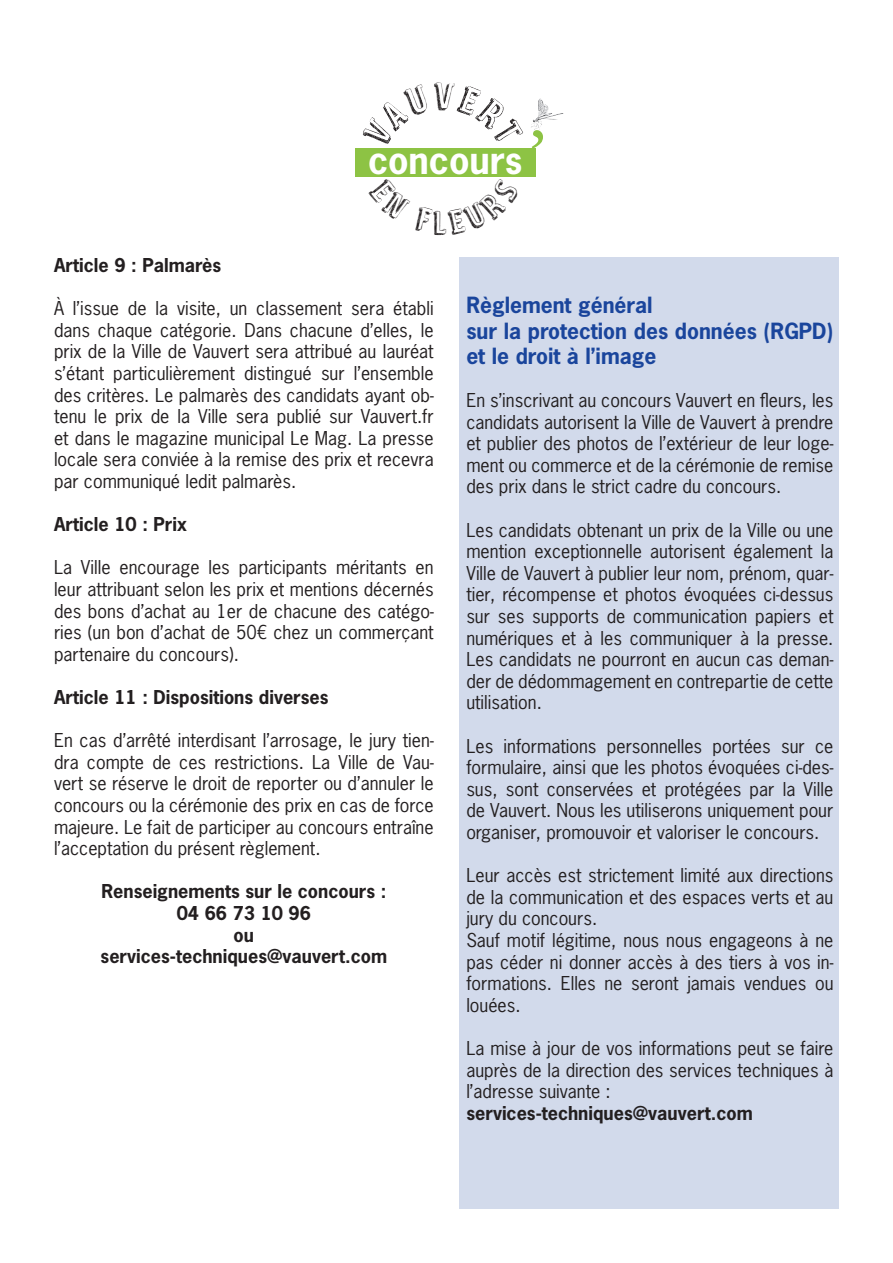
<style>
.page{position:relative;width:893px;height:1263px;background:#fff}
.page>*{position:absolute;margin:0;border:0;box-sizing:border-box;transform-origin:0 0}
.t1{font:700 36px "News Gothic Std";color:#fff}
.t2{font:700 21px/25.2px "News Gothic Std";color:#1a459c}
.t3{font:18px/21.6px "News Gothic Std";color:#231f20;text-align:justify}
.t4{font:700 18px "News Gothic Std";color:#231f20}
</style>
<div class="page">
<div style="left:459px;top:258px;width:380px;height:951px;background:#d2daeb"></div>
<div style="left:355px;top:148px;width:181px;height:29px;background:#8dc344"></div>
<svg style="left:532px;top:131px;width:11px;height:17px"></svg>
<img style="left:531px;top:99px;width:10px;height:32px">
<p class="t1" style="left:368px;top:136px;width:156px">concours</p>
<p class="t4" style="left:54px;top:253px;width:169px">Article 9 : Palmarès</p>
<p class="t3" style="left:54px;top:297px;width:381px">À l’issue de la visite, un classement sera établi dans chaque catégorie. Dans chacune d’elles, le prix de la Ville de Vauvert sera attribué au lauréat s’étant particulièrement distingué sur l’ensemble des critères. Le palmarès des candidats ayant ob&shy;tenu le prix de la Ville sera publié sur Vauvert.fr et dans le magazine municipal Le Mag. La presse locale sera conviée à la remise des prix et recevra par communiqué ledit palmarès.</p>
<p class="t4" style="left:54px;top:512px;width:134px">Article 10 : Prix</p>
<p class="t3" style="left:54px;top:557px;width:381px">La Ville encourage les participants méritants en leur attribuant selon les prix et mentions décernés des bons d’achat au 1er de chacune des catégo&shy;ries (un bon d’achat de 50€ chez un commerçant partenaire du concours).</p>
<p class="t4" style="left:54px;top:685px;width:276px">Article 11 : Dispositions diverses</p>
<p class="t3" style="left:54px;top:729px;width:381px">En cas d’arrêté interdisant l’arrosage, le jury tien&shy;dra compte de ces restrictions. La Ville de Vau&shy;vert se réserve le droit de reporter ou d’annuler le concours ou la cérémonie des prix en cas de force majeure. Le fait de participer au concours entraîne l’acceptation du présent règlement.</p>
<p class="t4" style="left:101px;top:880px;width:286px">Renseignements sur le concours :</p>
<p class="t4" style="left:177px;top:901px;width:136px">04 66 73 10 96</p>
<p class="t4" style="left:234px;top:923px;width:22px">ou</p>
<p class="t4" style="left:101px;top:944px;width:288px">services-techniques@vauvert.com</p>
<p class="t2" style="left:466px;top:292px;width:188px">Règlement général</p>
<p class="t2" style="left:466px;top:318px;width:369px">sur la protection des données (RGPD) et le droit à l’image</p>
<p class="t3" style="left:466px;top:389px;width:369px">En s’inscrivant au concours Vauvert en fleurs, les candidats autorisent la Ville de Vauvert à prendre et publier des photos de l’extérieur de leur loge&shy;ment ou commerce et de la cérémonie de remise des prix dans le strict cadre du concours.</p>
<p class="t3" style="left:466px;top:519px;width:369px">Les candidats obtenant un prix de la Ville ou une mention exceptionnelle autorisent également la Ville de Vauvert à publier leur nom, prénom, quar&shy;tier, récompense et photos évoquées ci-dessus sur ses supports de communication papiers et numériques et à les communiquer à la presse.<br>Les candidats ne pourront en aucun cas deman&shy;der de dédommagement en contrepartie de cette utilisation.</p>
<p class="t3" style="left:466px;top:735px;width:369px">Les informations personnelles portées sur ce formulaire, ainsi que les photos évoquées ci-des&shy;sus, sont conservées et protégées par la Ville de Vauvert. Nous les utiliserons uniquement pour organiser, promouvoir et valoriser le concours.</p>
<p class="t3" style="left:466px;top:864px;width:369px">Leur accès est strictement limité aux directions de la communication et des espaces verts et au jury du concours.</p>
<p class="t3" style="left:466px;top:929px;width:369px">Sauf motif légitime, nous nous engageons à ne pas céder ni donner accès à des tiers à vos in&shy;formations. Elles ne seront jamais vendues ou louées.</p>
<p class="t3" style="left:466px;top:1037px;width:369px">La mise à jour de vos informations peut se faire auprès de la direction des services techniques à l’adresse suivante :</p>
<p class="t4" style="left:466px;top:1101px;width:288px">services-techniques@vauvert.com</p>
</div>
